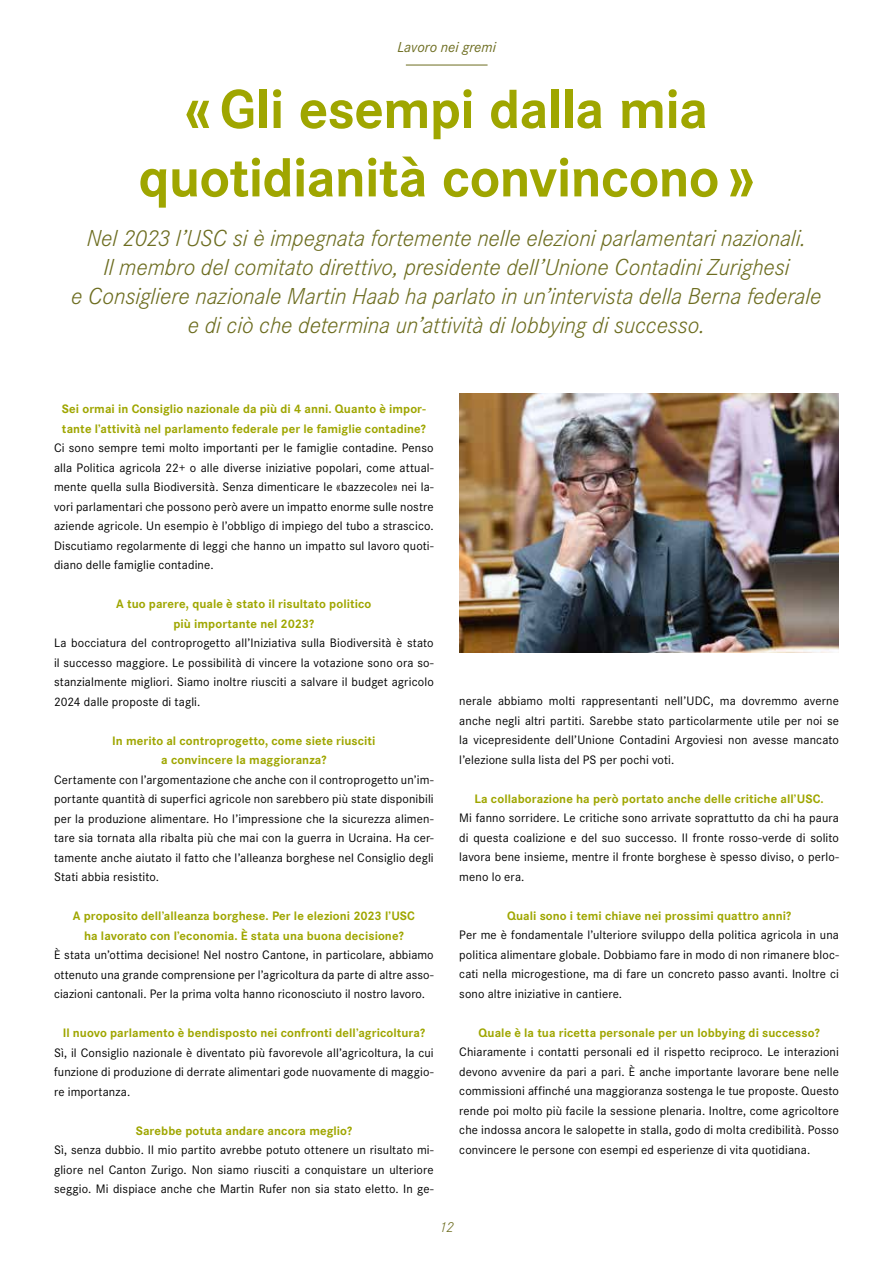
<style>
.page{position:relative;width:893px;height:1263px;background:#fff}
.page>*{position:absolute;margin:0;border:0;box-sizing:border-box;transform-origin:0 0}
.t1{font:700 57px/68.4px "Corporate S";letter-spacing:-.015em;color:#9fa600;text-align:center}
.t2{font:italic 300 24px/28.8px "Corporate S";letter-spacing:-.005em;color:#6d6d20;text-align:center}
.t3{font:italic 15px "Corporate S";letter-spacing:.005em;color:#6d6d20}
.t4{font:italic 300 15px "Corporate S";color:#6d6d20}
.t5{font:12.75px/19.5px "Corporate S";letter-spacing:.01em;color:#000;text-align:justify}
.t6{font:700 12.75px/19.5px "Corporate S";letter-spacing:.005em;color:#9fa600;text-align:center}
</style>
<div class="page">
<hr style="left:406px;top:65px;width:82px;height:1px;background:#6d6d20">
<img style="left:459px;top:394px;width:380px;height:259px">
<p class="t3" style="left:397px;top:39px;width:100px">Lavoro nei gremi</p>
<h1 class="t1" style="left:139px;top:76px;width:617px">«Gli esempi dalla mia quotidianità convincono»</h1>
<p class="t2" style="left:71px;top:224px;width:752px">Nel 2023 l’USC si è impegnata fortemente nelle elezioni parlamentari nazionali.<br>Il membro del comitato direttivo, presidente dell’Unione Contadini Zurighesi<br>e Consigliere nazionale Martin Haab ha parlato in un’intervista della Berna federale e di ciò che determina un’attività di lobbying di successo.</p>
<p class="t6" style="left:62px;top:399px;width:365px;text-align:left">Sei ormai in Consiglio nazionale da più di 4 anni. Quanto è impor&shy;tante l’attività nel parlamento federale per le famiglie contadine?</p>
<p class="t5" style="left:54px;top:438px;width:381px">Ci sono sempre temi molto importanti per le famiglie contadine. Penso alla Politica agricola 22+ o alle diverse iniziative popolari, come attual&shy;mente quella sulla Biodiversità. Senza dimenticare le «bazzecole» nei la&shy;vori parlamentari che possono però avere un impatto enorme sulle nostre aziende agricole. Un esempio è l’obbligo di impiego del tubo a strascico.<br>Discutiamo regolarmente di leggi che hanno un impatto sul lavoro quoti&shy;diano delle famiglie contadine.</p>
<p class="t6" style="left:116px;top:594px;width:257px">A tuo parere, quale è stato il risultato politico più importante nel 2023?</p>
<p class="t5" style="left:54px;top:633px;width:381px">La bocciatura del controprogetto all’Iniziativa sulla Biodiversità è stato il successo maggiore. Le possibilità di vincere la votazione sono ora so&shy;stanzialmente migliori. Siamo inoltre riusciti a salvare il budget agricolo 2024 dalle proposte di tagli.</p>
<p class="t6" style="left:112px;top:731px;width:265px">In merito al controprogetto, come siete riusciti a convincere la maggioranza?</p>
<p class="t5" style="left:54px;top:770px;width:381px">Certamente con l’argomentazione che anche con il controprogetto un’im&shy;portante quantità di superfici agricole non sarebbero più state disponibili per la produzione alimentare. Ho l’impressione che la sicurezza alimen&shy;tare sia tornata alla ribalta più che mai con la guerra in Ucraina. Ha cer&shy;tamente anche aiutato il fatto che l’alleanza borghese nel Consiglio degli Stati abbia resistito.</p>
<p class="t6" style="left:73px;top:906px;width:344px">A proposito dell’alleanza borghese. Per le elezioni 2023 l’USC ha lavorato con l’economia. È stata una buona decisione?</p>
<p class="t5" style="left:54px;top:945px;width:381px">È stata un’ottima decisione! Nel nostro Cantone, in particolare, abbiamo ottenuto una grande comprensione per l’agricoltura da parte di altre asso&shy;ciazioni cantonali. Per la prima volta hanno riconosciuto il nostro lavoro.</p>
<p class="t6" style="left:63px;top:1023px;width:364px">Il nuovo parlamento è bendisposto nei confronti dell’agricoltura?</p>
<p class="t5" style="left:54px;top:1043px;width:381px">Sì, il Consiglio nazionale è diventato più favorevole all’agricoltura, la cui funzione di produzione di derrate alimentari gode nuovamente di maggio&shy;re importanza.</p>
<p class="t6" style="left:136px;top:1121px;width:218px">Sarebbe potuta andare ancora meglio?</p>
<p class="t5" style="left:54px;top:1140px;width:381px">Sì, senza dubbio. Il mio partito avrebbe potuto ottenere un risultato mi&shy;gliore nel Canton Zurigo. Non siamo riusciti a conquistare un ulteriore seggio. Mi dispiace anche che Martin Rufer non sia stato eletto. In ge-</p>
<p class="t5" style="left:459px;top:691px;width:381px">nerale abbiamo molti rappresentanti nell’UDC, ma dovremmo averne anche negli altri partiti. Sarebbe stato particolarmente utile per noi se la vicepresidente dell’Unione Contadini Argoviesi non avesse mancato l’elezione sulla lista del PS per pochi voti.</p>
<p class="t6" style="left:474px;top:789px;width:351px">La collaborazione ha però portato anche delle critiche all’USC.</p>
<p class="t5" style="left:459px;top:808px;width:381px">Mi fanno sorridere. Le critiche sono arrivate soprattutto da chi ha paura di questa coalizione e del suo successo. Il fronte rosso-verde di solito lavora bene insieme, mentre il fronte borghese è spesso diviso, o perlo&shy;meno lo era.</p>
<p class="t6" style="left:507px;top:906px;width:286px">Quali sono i temi chiave nei prossimi quattro anni?</p>
<p class="t5" style="left:459px;top:925px;width:381px">Per me è fondamentale l’ulteriore sviluppo della politica agricola in una politica alimentare globale. Dobbiamo fare in modo di non rimanere bloc&shy;cati nella microgestione, ma di fare un concreto passo avanti. Inoltre ci sono altre iniziative in cantiere.</p>
<p class="t6" style="left:479px;top:1023px;width:343px">Quale è la tua ricetta personale per un lobbying di successo?</p>
<p class="t5" style="left:459px;top:1042px;width:381px">Chiaramente i contatti personali ed il rispetto reciproco. Le interazioni devono avvenire da pari a pari. È anche importante lavorare bene nelle commissioni affinché una maggioranza sostenga le tue proposte. Questo rende poi molto più facile la sessione plenaria. Inoltre, come agricoltore che indossa ancora le salopette in stalla, godo di molta credibilità. Posso convincere le persone con esempi ed esperienze di vita quotidiana.</p>
<p class="t4" style="left:440px;top:1219px;width:16px">12</p>
</div>
